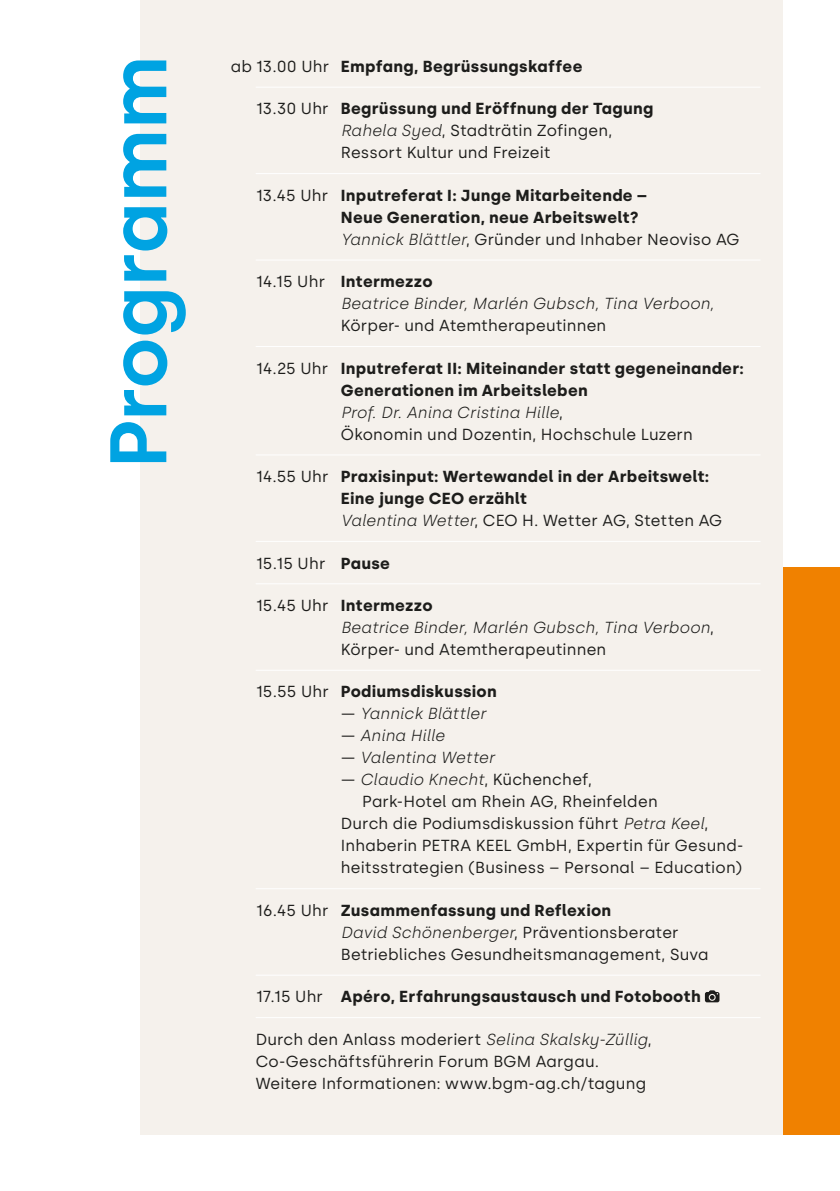
<style>
.page{position:relative;width:840px;height:1191px;background:#fff}
.page>*{position:absolute;margin:0;border:0;box-sizing:border-box;transform-origin:0 0}
.t1{font:600 80px "Silka";letter-spacing:-.005em;color:#00a3e2}
.t2{font:16px/22px "Silka";letter-spacing:.01em;color:#1d1d1b}
.t3{font:700 16px/22px "Silka";letter-spacing:.02em;color:#1d1d1b}
.t4{font:italic 300 16px/22px "Silka";letter-spacing:.005em;color:#1d1d1b}
.s1{font-weight:400}
.s2{font-weight:700}
.s3{font-weight:300;font-style:italic}
.s4{font-weight:400;font-style:normal}
.s5{font-weight:700;font-style:normal}
</style>
<div class="page">
<div style="left:140px;top:0;width:642px;height:1134px;background:#f5f1ec"></div>
<div style="left:782px;top:567px;width:57px;height:567px;background:#f08100"></div>
<hr style="left:255px;top:87px;width:505px;height:1px;background:#fff">
<hr style="left:255px;top:173px;width:505px;height:1px;background:#fff">
<hr style="left:255px;top:259px;width:505px;height:1px;background:#fff">
<hr style="left:255px;top:346px;width:505px;height:1px;background:#fff">
<hr style="left:255px;top:454px;width:505px;height:1px;background:#fff">
<hr style="left:255px;top:541px;width:505px;height:1px;background:#fff">
<hr style="left:255px;top:583px;width:505px;height:1px;background:#fff">
<hr style="left:255px;top:670px;width:505px;height:1px;background:#fff">
<hr style="left:255px;top:888px;width:505px;height:1px;background:#fff">
<hr style="left:255px;top:974px;width:505px;height:1px;background:#fff">
<hr style="left:255px;top:1017px;width:505px;height:1px;background:#fff">
<svg style="left:704px;top:990px;width:15px;height:12px"></svg>
<h1 class="t1" style="left:91px;top:468px;width:414px;rotate:-90deg">Programm</h1>
<p class="t3" style="left:231px;top:55px;width:353px"><span class="s1">ab 13.00 Uhr</span> Empfang, Begrüssungskaffee</p>
<p class="t2" style="left:340px;top:98px;width:314px;text-indent:-85px">13.30 Uhr <span class="s2">Begrüssung und Eröffnung der Tagung<br></span><span class="s3">Rahela Syed</span>, Stadträtin Zofingen,<br>Ressort Kultur und Freizeit</p>
<p class="t3" style="left:340px;top:184px;width:400px;text-indent:-85px"><span class="s1">13.45 Uhr</span> Inputreferat I: Junge Mitarbeitende –<br>Neue Generation, neue Arbeitswelt?<br><span class="s3">Yannick Blättler</span><span class="s1">, Gründer und Inhaber Neoviso AG</span></p>
<p class="t4" style="left:340px;top:271px;width:374px;text-indent:-85px"><span class="s4">14.15 Uhr</span> <span class="s5">Intermezzo<br></span>Beatrice Binder, Marlén Gubsch, Tina Verboon,</p>
<p class="t2" style="left:340px;top:315px;width:267px">Körper- und Atemtherapeutinnen</p>
<p class="t3" style="left:340px;top:357px;width:404px;text-indent:-85px"><span class="s1">14.25 Uhr</span> Inputreferat II: Miteinander statt gegeneinander:<br>Generationen im Arbeitsleben<br><span class="s3">Prof. Dr. Anina Cristina Hille</span><span class="s1">,<br>Ökonomin und Dozentin, Hochschule Luzern</span></p>
<p class="t3" style="left:340px;top:465px;width:383px;text-indent:-85px"><span class="s1">14.55 Uhr</span> Praxisinput: Wertewandel in der Arbeitswelt:<br>Eine junge CEO erzählt<br><span class="s3">Valentina Wetter</span><span class="s1">, CEO H. Wetter AG, Stetten AG</span></p>
<p class="t2" style="left:255px;top:552px;width:136px">15.15 Uhr <span class="s2">Pause</span></p>
<p class="t4" style="left:340px;top:594px;width:374px;text-indent:-85px"><span class="s4">15.45 Uhr</span> <span class="s5">Intermezzo<br></span>Beatrice Binder, Marlén Gubsch, Tina Verboon<span class="s4">,<br>Körper- und Atemtherapeutinnen</span></p>
<p class="t3" style="left:255px;top:681px;width:242px"><span class="s1">15.55 Uhr</span> Podiumsdiskussion</p>
<p class="t4" style="left:340px;top:703px;width:147px"><span class="s4">—</span> Yannick Blättler</p>
<p class="t4" style="left:340px;top:725px;width:105px"><span class="s4">—</span> Anina Hille</p>
<p class="t4" style="left:340px;top:747px;width:155px"><span class="s4">—</span> Valentina Wetter</p>
<p class="t2" style="left:340px;top:769px;width:252px">— <span class="s3">Claudio Knecht</span>, Küchenchef,</p>
<p class="t2" style="left:362px;top:791px;width:297px">Park-Hotel am Rhein AG, Rheinfelden</p>
<p class="t2" style="left:340px;top:813px;width:369px">Durch die Podiumsdiskussion führt <span class="s3">Petra Keel</span>,</p>
<p class="t2" style="left:340px;top:835px;width:404px">Inhaberin PETRA KEEL GmbH, Expertin für Gesund-</p>
<p class="t2" style="left:340px;top:857px;width:402px">heitsstrategien (Business – Personal – Education)</p>
<p class="t2" style="left:340px;top:899px;width:369px;text-indent:-85px">16.45 Uhr <span class="s2">Zusammenfassung und Reflexion<br></span><span class="s3">David Schönenberger</span>, Präventionsberater<br>Betriebliches Gesundheitsmanagement, Suva</p>
<p class="t3" style="left:255px;top:985px;width:446px"><span class="s1">17.15 Uhr</span> Apéro, Erfahrungsaustausch und Fotobooth</p>
<p class="t2" style="left:255px;top:1028px;width:397px">Durch den Anlass moderiert <span class="s3">Selina Skalsky-Züllig</span>,<br>Co-Geschäftsführerin Forum BGM Aargau.<br>Weitere Informationen: www.bgm-ag.ch/tagung</p>
</div>
